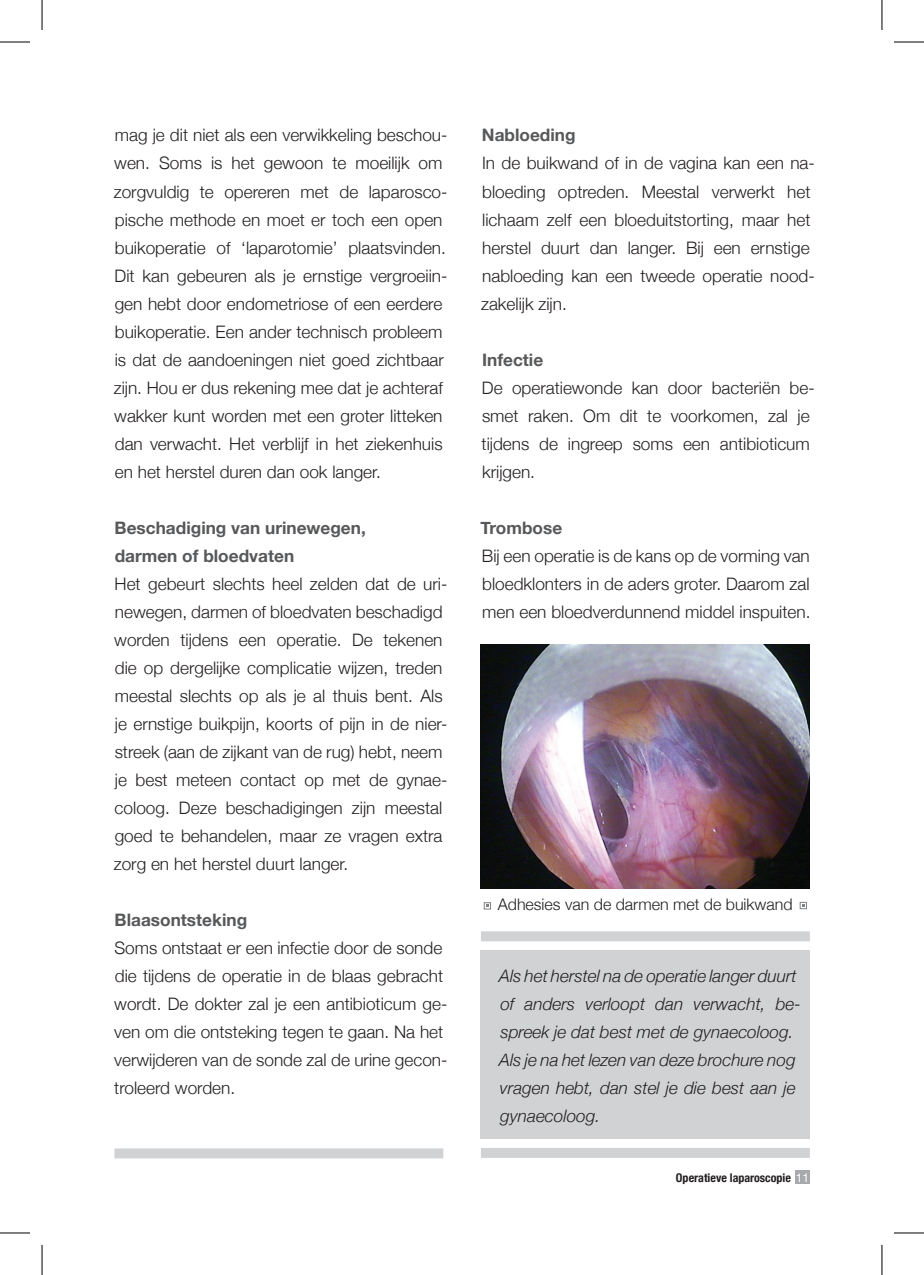
<style>
.page{position:relative;width:924px;height:1275px;background:#fff}
.page>*{position:absolute;margin:0;border:0;box-sizing:border-box;transform-origin:0 0}
.t1{font:300 17.2px/28px "Helvetica Neue";color:#231f20}
.t2{font:italic 300 17.2px/28px "Helvetica Neue";color:#231f20}
.t3{font:700 17.2px/28px "Helvetica Neue";color:#57585a}
.t4{font:300 16px "Helvetica Neue";color:#231f20}
.t5{font:700 condensed 12px "Helvetica Neue";color:#231f20}
.s1{font-weight:400;font-stretch:normal;color:#fff}
</style>
<div class="page">
<div style="left:480px;top:950px;width:329px;height:189px;background:#d1d2d4"></div>
<div style="left:794px;top:1170px;width:15px;height:14px;background:#a8a9ad"></div>
<div style="left:480px;top:1148px;width:329px;height:10px;background:#d1d2d4"></div>
<div style="left:480px;top:931px;width:329px;height:10px;background:#d1d2d4"></div>
<div style="left:114px;top:1148px;width:329px;height:10px;background:#d1d2d4"></div>
<img style="left:480px;top:645px;width:329px;height:243px">
<div style="left:483px;top:902px;width:7px;height:7px;border:1px solid #808285"></div>
<div style="left:799px;top:902px;width:7px;height:7px;border:1px solid #808285"></div>
<hr style="left:0;top:42px;width:30px;height:1px;background:#000">
<hr style="left:893px;top:42px;width:30px;height:1px;background:#000">
<hr style="left:0;top:1232px;width:30px;height:1px;background:#000">
<hr style="left:893px;top:1232px;width:30px;height:1px;background:#000">
<hr style="left:42px;top:0;width:1px;height:30px;background:#000">
<hr style="left:42px;top:1245px;width:1px;height:30px;background:#000">
<hr style="left:881px;top:0;width:1px;height:30px;background:#000">
<hr style="left:881px;top:1245px;width:1px;height:30px;background:#000">
<p class="t1" style="left:114px;top:121px;width:335px">mag je dit niet als een verwikkeling beschou&shy;wen. Soms is het gewoon te moeilijk om zorgvuldig te opereren met de laparosco&shy;pische methode en moet er toch een open buikoperatie of ‘laparotomie’ plaatsvinden.<br>Dit kan gebeuren als je ernstige vergroeiin&shy;gen hebt door endometriose of een eerdere buikoperatie. Een ander technisch probleem is dat de aandoeningen niet goed zichtbaar zijn. Hou er dus rekening mee dat je achteraf wakker kunt worden met een groter litteken dan verwacht. Het verblijf in het ziekenhuis en het herstel duren dan ook langer.</p>
<p class="t3" style="left:115px;top:513px;width:252px">Beschadiging van urinewegen, darmen of bloedvaten</p>
<p class="t1" style="left:114px;top:569px;width:335px">Het gebeurt slechts heel zelden dat de uri&shy;newegen, darmen of bloedvaten beschadigd worden tijdens een operatie. De tekenen die op dergelijke complicatie wijzen, treden meestal slechts op als je al thuis bent. Als je ernstige buikpijn, koorts of pijn in de nier&shy;streek (aan de zijkant van de rug) hebt, neem je best meteen contact op met de gynae&shy;coloog. Deze beschadigingen zijn meestal goed te behandelen, maar ze vragen extra zorg en het herstel duurt langer.</p>
<p class="t3" style="left:115px;top:905px;width:134px">Blaasontsteking</p>
<p class="t1" style="left:114px;top:933px;width:335px">Soms ontstaat er een infectie door de sonde die tijdens de operatie in de blaas gebracht wordt. De dokter zal je een antibioticum ge&shy;ven om die ontsteking tegen te gaan. Na het verwijderen van de sonde zal de urine gecon&shy;troleerd worden.</p>
<p class="t3" style="left:481px;top:121px;width:95px">Nabloeding</p>
<p class="t1" style="left:481px;top:149px;width:335px">In de buikwand of in de vagina kan een na&shy;bloeding optreden. Meestal verwerkt het lichaam zelf een bloeduitstorting, maar het herstel duurt dan langer. Bij een ernstige nabloeding kan een tweede operatie nood&shy;zakelijk zijn.</p>
<p class="t3" style="left:482px;top:345px;width:63px">Infectie</p>
<p class="t1" style="left:481px;top:373px;width:334px">De operatiewonde kan door bacteriën be&shy;smet raken. Om dit te voorkomen, zal je tijdens de ingreep soms een antibioticum krijgen.</p>
<p class="t3" style="left:480px;top:513px;width:83px">Trombose</p>
<p class="t1" style="left:481px;top:541px;width:330px;text-align:justify">Bij een operatie is de kans op de vorming van bloedklonters in de aders groter. Daarom zal men een bloedverdunnend middel inspuiten.</p>
<p class="t4" style="left:497px;top:894px;width:296px">Adhesies van de darmen met de buikwand</p>
<p class="t2" style="left:499px;top:961px;width:303px">Als het herstel na de operatie langer duurt of anders verloopt dan verwacht, be&shy;spreek je dat best met de gynaecoloog.<br>Als je na het lezen van deze brochure nog vragen hebt, dan stel je die best aan je gynaecoloog.</p>
<p class="t5" style="left:675px;top:1170px;width:134px">Operatieve laparoscopie <span class="s1">11</span></p>
</div>
